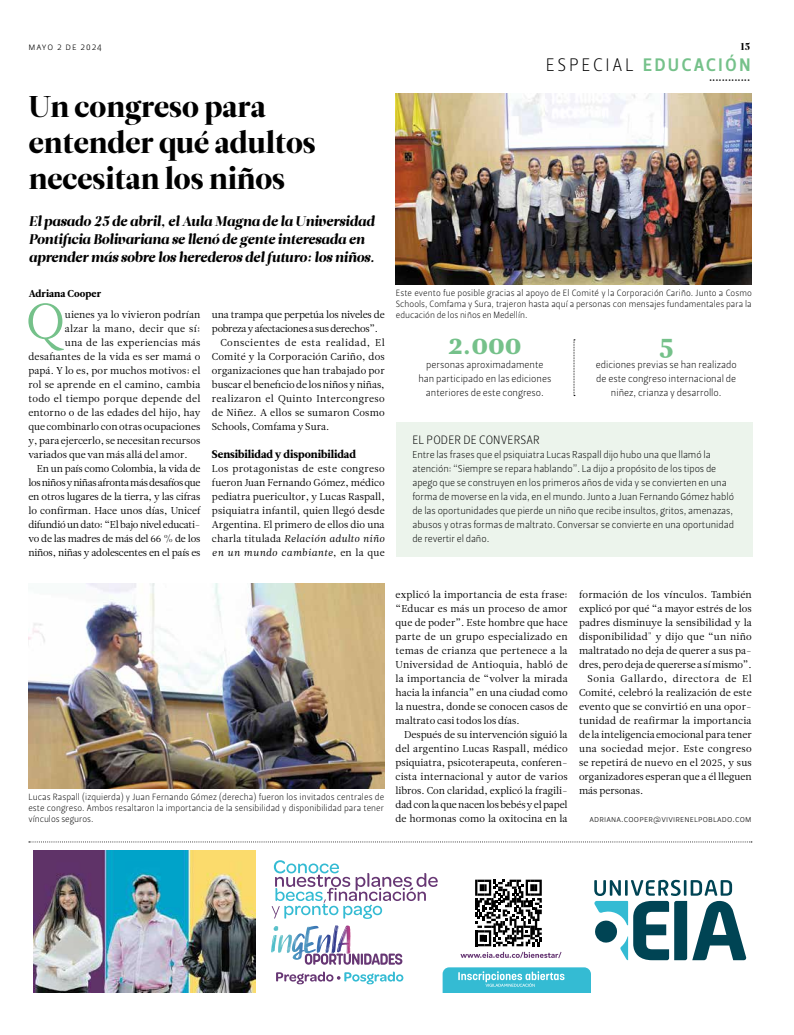
<style>
.page{position:relative;width:794px;height:1035px;background:#fff}
.page>*{position:absolute;margin:0;border:0;box-sizing:border-box;transform-origin:0 0}
.t1{font:50px "Leitura News Roman 1";color:#75c18a}
.t2{font:30px/36px "Leitura Display";color:#000}
.t3{font:28px "Leitura News Roman 4";color:#75c18a}
.t4{font:18px "Leitura Sans Grot 3";letter-spacing:.15em;color:#75c18a}
.t5{font:italic 14px/18px "Leitura Display";color:#000}
.t6{font:12px "Leitura Sans Grot 1";letter-spacing:.015em;color:#000}
.t7{font:11px "Leitura News Roman 4";color:#000}
.t8{font:10px/14px "Leitura News Roman 1";color:#000;text-align:justify}
.t9{font:10px/14px "Leitura Sans Grot 1";letter-spacing:-.005em;color:#000;text-align:center}
.t10{font:10px "Leitura News Roman 1";letter-spacing:.02em;color:#000}
.t11{font:10px "Leitura News Roman 1";letter-spacing:-.03em;color:#000}
.t12{font:10px "Leitura News Roman 1";letter-spacing:-.02em;color:#000}
.t13{font:10px "Leitura News Roman 1";letter-spacing:.035em;color:#000}
.t14{font:10px/14px "Leitura News Italic 1";letter-spacing:.015em;color:#000}
.t15{font:10px "Leitura News Roman 1";letter-spacing:.025em;color:#000}
.t16{font:10px "Leitura News Roman 1";letter-spacing:.045em;color:#000}
.t17{font:10px "Leitura News Roman 1";letter-spacing:.055em;color:#000}
.t18{font:10px "Leitura News Roman 1";letter-spacing:.03em;color:#000}
.t19{font:10px "Leitura News Roman 4";letter-spacing:.01em;color:#000}
.t20{font:10px "Leitura Sans Grot 1";letter-spacing:.1em;color:#000}
.t21{font:10px "Leitura Display";color:#000}
.t22{font:9px/10.8px "Leitura Sans Grot 1";letter-spacing:.01em;color:#000;text-align:justify}
.t23{font:8px "Leitura Display";color:#000}
.s1{font-family:"Leitura Sans Grot 1";color:#000}
.s2{font-family:"Leitura News Roman 1"}
</style>
<div class="page">
<svg style="left:29px;top:841px;width:723px;height:1px"></svg>
<img style="left:34px;top:850px;width:221px;height:142px">
<svg style="left:272px;top:860px;width:166px;height:59px"></svg>
<svg style="left:271px;top:925px;width:131px;height:39px"></svg>
<svg style="left:276px;top:971px;width:127px;height:13px"></svg>
<svg style="left:594px;top:880px;width:152px;height:80px"></svg>
<svg style="left:460px;top:879px;width:101px;height:79px"></svg>
<svg style="left:442px;top:967px;width:149px;height:25px;background:#50c4d8"></svg>
<img style="left:396px;top:94px;width:355px;height:190px">
<img style="left:28px;top:584px;width:356px;height:204px">
<div style="left:396px;top:423px;width:356px;height:134px;background:#ecf4ec"></div>
<svg style="left:574px;top:339px;width:1px;height:57px"></svg>
<p class="t20" style="left:28px;top:41px;width:75px">mayo 2 de 2024</p>
<p class="t21" style="left:740px;top:41px;width:11px">15</p>
<h3 class="t4" style="left:546px;top:54px;width:206px"><span class="s1">ESPECIAL</span> EDUCACIÓN</h3>
<p class="t23" style="left:709px;top:75px;width:43px">•••••••••••••</p>
<h2 class="t2" style="left:29px;top:89px;width:288px">Un congreso para entender qué adultos necesitan los niños</h2>
<h3 class="t5" style="left:29px;top:212px;width:347px">El pasado 25 de abril, el Aula Magna de la Universidad<br>Pontificia Bolivariana se llenó de gente interesada en aprender más sobre los herederos del futuro: los niños.</h3>
<p class="t19" style="left:29px;top:287px;width:74px">Adriana Cooper</p>
<p class="t22" style="left:396px;top:288px;width:358px">Este evento fue posible gracias al apoyo de El Comité y la Corporación Cariño. Junto a Cosmo Schools, Comfama y Sura, trajeron hasta aquí a personas con mensajes fundamentales para la educación de los niños en Medellín.</p>
<h1 class="t1" style="left:26px;top:292px;width:41px">Q</h1>
<p class="t8" style="left:65px;top:307px;width:137px">uienes ya lo vivieron podrían</p>
<p class="t8" style="left:212px;top:307px;width:174px">una trampa que perpetúa los niveles de</p>
<p class="t11" style="left:212px;top:322px;width:167px">pobreza y afectaciones a sus derechos”.</p>
<p class="t16" style="left:220px;top:336px;width:166px">Conscientes de esta realidad, El</p>
<p class="t8" style="left:212px;top:349px;width:174px">Comité y la Corporación Cariño, dos</p>
<p class="t8" style="left:212px;top:363px;width:174px">organizaciones que han trabajado por</p>
<p class="t8" style="left:212px;top:377px;width:174px">buscar el beneficio de los niños y niñas,</p>
<p class="t13" style="left:212px;top:392px;width:174px">realizaron el Quinto Intercongreso</p>
<p class="t10" style="left:212px;top:406px;width:174px">de Niñez. A ellos se sumaron Cosmo</p>
<p class="t8" style="left:212px;top:419px;width:119px">Schools, Comfama y Sura.</p>
<p class="t7" style="left:212px;top:447px;width:146px">Sensibilidad y disponibilidad</p>
<p class="t8" style="left:212px;top:461px;width:174px">Los protagonistas de este congreso fueron Juan Fernando Gómez, médico pediatra puericultor, y Lucas Raspall, psiquiatra infantil, quien llegó desde Argentina. El primero de ellos dio una</p>
<p class="t14" style="left:212px;top:531px;width:174px"><span class="s2">charla titulada</span> Relación adulto niño en un mundo cambiante<span class="s2">, en la que</span></p>
<p class="t18" style="left:65px;top:322px;width:137px">alzar la mano, decir que sí:</p>
<p class="t15" style="left:65px;top:336px;width:137px">una de las experiencias más</p>
<p class="t10" style="left:28px;top:350px;width:173px">desafiantes de la vida es ser mamá o</p>
<p class="t8" style="left:28px;top:363px;width:173px">papá. Y lo es, por muchos motivos: el</p>
<p class="t10" style="left:28px;top:378px;width:173px">rol se aprende en el camino, cambia</p>
<p class="t15" style="left:28px;top:392px;width:174px">todo el tiempo porque depende del</p>
<p class="t8" style="left:28px;top:405px;width:174px">entorno o de las edades del hijo, hay</p>
<p class="t8" style="left:28px;top:419px;width:173px">que combinarlo con otras ocupaciones</p>
<p class="t8" style="left:28px;top:433px;width:173px">y, para ejercerlo, se necesitan recursos</p>
<p class="t8" style="left:28px;top:447px;width:161px">variados que van más allá del amor.</p>
<p class="t12" style="left:37px;top:462px;width:165px">En un país como Colombia, la vida de</p>
<p class="t11" style="left:28px;top:476px;width:173px">los niños y niñas afronta más desafíos que</p>
<p class="t8" style="left:28px;top:489px;width:173px">en otros lugares de la tierra, y las cifras</p>
<p class="t8" style="left:28px;top:503px;width:174px">lo confirman. Hace unos días, Unicef</p>
<p class="t11" style="left:28px;top:518px;width:173px">difundió un dato: “El bajo nivel educati-</p>
<p class="t12" style="left:28px;top:532px;width:173px">vo de las madres de más del 66 % de los</p>
<p class="t12" style="left:28px;top:546px;width:173px">niños, niñas y adolescentes en el país es</p>
<h3 class="t3" style="left:448px;top:328px;width:75px">2.000</h3>
<p class="t9" style="left:418px;top:358px;width:134px">personas aproximadamente han participado en las ediciones anteriores de este congreso.</p>
<h3 class="t3" style="left:659px;top:328px;width:16px">5</h3>
<p class="t9" style="left:596px;top:358px;width:142px">ediciones previas se han realizado de este congreso internacional de niñez, crianza y desarrollo.</p>
<p class="t6" style="left:412px;top:432px;width:129px">EL PODER DE CONVERSAR</p>
<p class="t9" style="left:412px;top:447px;width:323px;text-align:left">Entre las frases que el psiquiatra Lucas Raspall dijo hubo una que llamó la atención: “Siempre se repara hablando”. La dijo a propósito de los tipos de apego que se construyen en los primeros años de vida y se convierten en una forma de moverse en la vida, en el mundo. Junto a Juan Fernando Gómez habló de las oportunidades que pierde un niño que recibe insultos, gritos, amenazas, abusos y otras formas de maltrato. Conversar se convierte en una oportunidad de revertir el daño.</p>
<p class="t22" style="left:28px;top:792px;width:357px">Lucas Raspall (izquierda) y Juan Fernando Gómez (derecha) fueron los invitados centrales de este congreso. Ambos resaltaron la importancia de la sensibilidad y disponibilidad para tener vínculos seguros.</p>
<p class="t8" style="left:395px;top:587px;width:174px">explicó la importancia de esta frase: “Educar es más un proceso de amor que de poder”. Este hombre que hace parte de un grupo especializado en temas de crianza que pertenece a la Universidad de Antioquia, habló de la importancia de “volver la mirada hacia la infancia” en una ciudad como la nuestra, donde se conocen casos de maltrato casi todos los días.</p>
<p class="t8" style="left:395px;top:727px;width:174px;text-indent:9px">Después de su intervención siguió la del argentino Lucas Raspall, médico psiquiatra, psicoterapeuta, conferen&shy;cista internacional y autor de varios libros. Con claridad, explicó la fragili&shy;dad con la que nacen los bebés y el papel de hormonas como la oxitocina en la</p>
<p class="t10" style="left:579px;top:588px;width:174px">formación de los vínculos. También</p>
<p class="t8" style="left:579px;top:601px;width:174px">explicó por qué “a mayor estrés de los</p>
<p class="t8" style="left:579px;top:615px;width:174px">padres disminuye la sensibilidad y la</p>
<p class="t10" style="left:579px;top:630px;width:174px">disponibilidad" y dijo que “un niño</p>
<p class="t8" style="left:579px;top:643px;width:174px">maltratado no deja de querer a sus pa-</p>
<p class="t8" style="left:579px;top:657px;width:174px">dres, pero deja de quererse a sí mismo”.</p>
<p class="t17" style="left:587px;top:672px;width:166px">Sonia Gallardo, directora de El</p>
<p class="t8" style="left:579px;top:685px;width:174px">Comité, celebró la realización de este</p>
<p class="t8" style="left:579px;top:699px;width:174px">evento que se convirtió en una opor-</p>
<p class="t10" style="left:579px;top:714px;width:174px">tunidad de reafirmar la importancia</p>
<p class="t8" style="left:579px;top:727px;width:174px">de la inteligencia emocional para tener</p>
<p class="t13" style="left:579px;top:742px;width:174px">una sociedad mejor. Este congreso</p>
<p class="t8" style="left:579px;top:755px;width:174px">se repetirá de nuevo en el 2025, y sus</p>
<p class="t8" style="left:579px;top:769px;width:174px">organizadores esperan que a él lleguen</p>
<p class="t8" style="left:579px;top:783px;width:66px">más personas.</p>
<p class="t22" style="left:589px;top:813px;width:163px">adriana.cooper@vivirenelpoblado.com</p>
</div>
